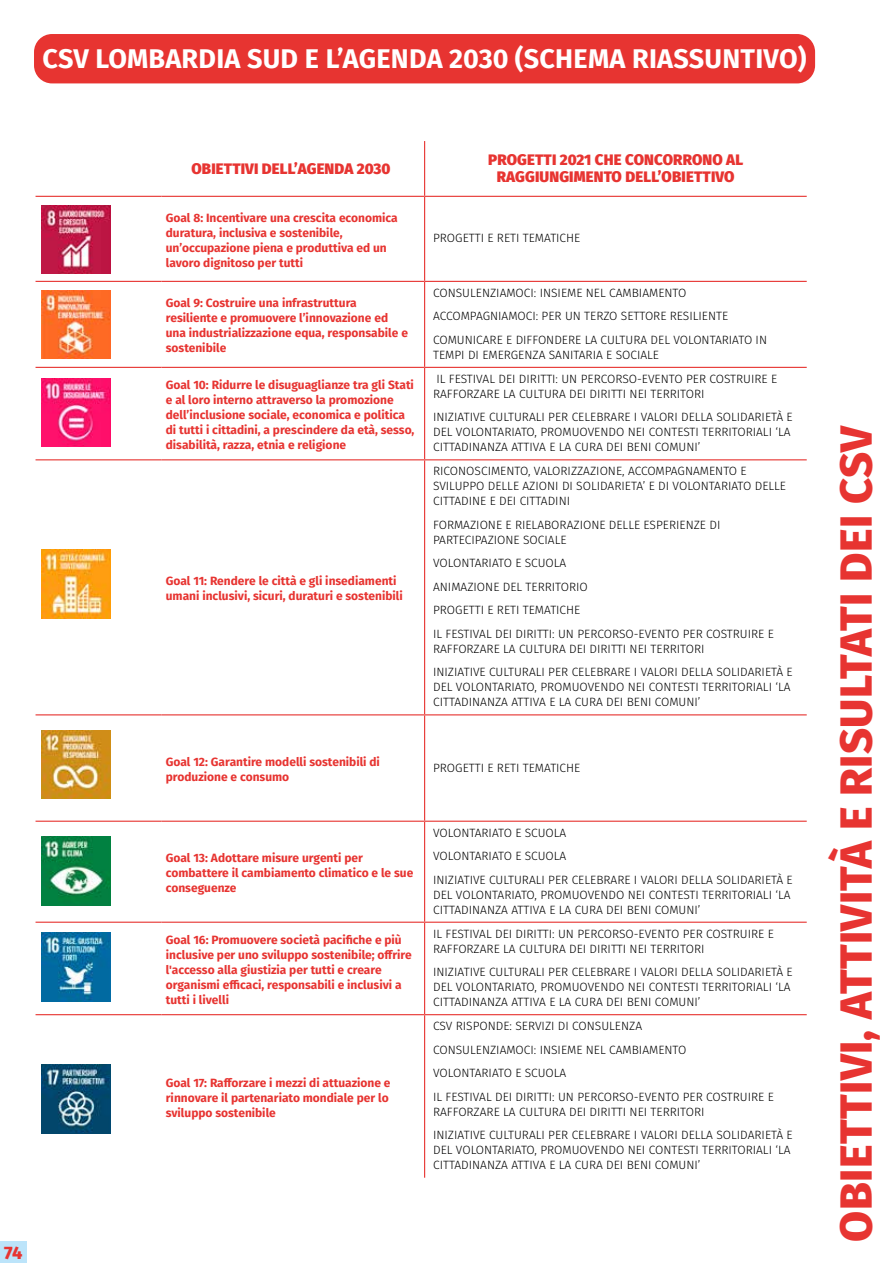
<style>
.page{position:relative;width:893px;height:1263px;background:#fff}
.page>*{position:absolute;margin:0;border:0;box-sizing:border-box;transform-origin:0 0}
.t1{font:800 45px "Fira Sans";letter-spacing:.01em;color:#e73431}
.t2{font:700 27px "Fira Sans";letter-spacing:.01em;color:#fff}
.t3{font:800 18px "Fira Sans";color:#e73431}
.t4{font:900 15px/16.5px "Fira Sans";letter-spacing:.01em;color:#e73431;text-align:center}
.t5{font:300 12px/23.5px "Fira Sans";color:#000}
.t6{font:700 12px/15px "Fira Sans";color:#e73431}
</style>
<div class="page">
<div style="left:0;top:1242px;width:27px;height:21px;background:#bce4fa"></div>
<div style="left:34px;top:34px;width:781px;height:49px;background:#e73431;border-radius:18px"></div>
<hr style="left:424px;top:141px;width:1px;height:55px;background:#e73431">
<hr style="left:424px;top:197px;width:1px;height:84px;background:#e73431">
<hr style="left:424px;top:282px;width:1px;height:85px;background:#e73431">
<hr style="left:424px;top:368px;width:1px;height:91px;background:#e73431">
<hr style="left:424px;top:460px;width:1px;height:254px;background:#e73431">
<hr style="left:424px;top:715px;width:1px;height:106px;background:#e73431">
<hr style="left:424px;top:822px;width:1px;height:100px;background:#e73431">
<hr style="left:424px;top:923px;width:1px;height:91px;background:#e73431">
<hr style="left:424px;top:1015px;width:1px;height:163px;background:#e73431">
<hr style="left:36px;top:196px;width:126px;height:1px;background:#e73431">
<hr style="left:162px;top:196px;width:263px;height:1px;background:#e73431">
<hr style="left:36px;top:281px;width:126px;height:1px;background:#e73431">
<hr style="left:162px;top:281px;width:263px;height:1px;background:#e73431">
<hr style="left:36px;top:367px;width:126px;height:1px;background:#e73431">
<hr style="left:162px;top:367px;width:263px;height:1px;background:#e73431">
<hr style="left:36px;top:459px;width:126px;height:1px;background:#e73431">
<hr style="left:162px;top:459px;width:263px;height:1px;background:#e73431">
<hr style="left:36px;top:714px;width:126px;height:1px;background:#e73431">
<hr style="left:162px;top:714px;width:263px;height:1px;background:#e73431">
<hr style="left:36px;top:821px;width:126px;height:1px;background:#e73431">
<hr style="left:162px;top:821px;width:263px;height:1px;background:#e73431">
<hr style="left:36px;top:922px;width:126px;height:1px;background:#e73431">
<hr style="left:162px;top:922px;width:263px;height:1px;background:#e73431">
<hr style="left:36px;top:1014px;width:126px;height:1px;background:#e73431">
<hr style="left:162px;top:1014px;width:263px;height:1px;background:#e73431">
<hr style="left:425px;top:196px;width:382px;height:1px;background:#e73431">
<hr style="left:425px;top:281px;width:382px;height:1px;background:#e73431">
<hr style="left:425px;top:367px;width:382px;height:1px;background:#e73431">
<hr style="left:425px;top:459px;width:382px;height:1px;background:#e73431">
<hr style="left:425px;top:714px;width:382px;height:1px;background:#e73431">
<hr style="left:425px;top:821px;width:382px;height:1px;background:#e73431">
<hr style="left:425px;top:922px;width:382px;height:1px;background:#e73431">
<hr style="left:425px;top:1014px;width:382px;height:1px;background:#e73431">
<img style="left:41px;top:205px;width:70px;height:68px">
<img style="left:41px;top:290px;width:70px;height:69px">
<img style="left:41px;top:379px;width:70px;height:68px">
<img style="left:41px;top:550px;width:70px;height:69px">
<img style="left:41px;top:730px;width:70px;height:68px">
<img style="left:41px;top:837px;width:70px;height:69px">
<img style="left:41px;top:932px;width:70px;height:69px">
<img style="left:41px;top:1064px;width:70px;height:69px">
<h2 class="t2" style="left:43px;top:36px;width:765px">CSV LOMBARDIA SUD E L’AGENDA 2030 (SCHEMA RIASSUNTIVO)</h2>
<h3 class="t3" style="left:4px;top:1237px;width:20px">74</h3>
<p class="t4" style="left:191px;top:159px;width:201px">OBIETTIVI DELL’AGENDA 2030</p>
<p class="t4" style="left:488px;top:150px;width:257px">PROGETTI 2021 CHE CONCORRONO AL<br>RAGGIUNGIMENTO DELL’OBIETTIVO</p>
<p class="t6" style="left:166px;top:209px;width:233px">Goal 8: Incentivare una crescita economica duratura, inclusiva e sostenibile, un’occupazione piena e produttiva ed un lavoro dignitoso per tutti</p>
<p class="t5" style="left:433px;top:226px;width:149px">PROGETTI E RETI TEMATICHE</p>
<p class="t6" style="left:166px;top:295px;width:244px">Goal 9: Costruire una infrastruttura resiliente e promuovere l’innovazione ed una industrializzazione equa, responsabile e sostenibile</p>
<p class="t5" style="left:433px;top:281px;width:335px">CONSULENZIAMOCI: INSIEME NEL CAMBIAMENTO<br>ACCOMPAGNIAMOCI: PER UN TERZO SETTORE RESILIENTE<br>COMUNICARE E DIFFONDERE LA CULTURA DEL VOLONTARIATO IN</p>
<p class="t5" style="left:433px;top:343px;width:227px">TEMPI DI EMERGENZA SANITARIA E SOCIALE</p>
<p class="t6" style="left:166px;top:377px;width:250px">Goal 10: Ridurre le disuguaglianze tra gli Stati e al loro interno attraverso la promozione dell’inclusione sociale, economica e politica di tutti i cittadini, a prescindere da età, sesso, disabilità, razza, etnia e religione</p>
<p class="t5" style="left:433px;top:371px;width:346px;line-height:15px">IL FESTIVAL DEI DIRITTI: UN PERCORSO-EVENTO PER COSTRUIRE E<br>RAFFORZARE LA CULTURA DEI DIRITTI NEI TERRITORI</p>
<p class="t5" style="left:433px;top:410px;width:361px;line-height:15px">INIZIATIVE CULTURALI PER CELEBRARE I VALORI DELLA SOLIDARIETÀ E<br>DEL VOLONTARIATO, PROMUOVENDO NEI CONTESTI TERRITORIALI ‘LA<br>CITTADINANZA ATTIVA E LA CURA DEI BENI COMUNI’</p>
<p class="t6" style="left:166px;top:573px;width:238px">Goal 11: Rendere le città e gli insediamenti umani inclusivi, sicuri, duraturi e sostenibili</p>
<p class="t5" style="left:433px;top:464px;width:354px;line-height:15px">RICONOSCIMENTO, VALORIZZAZIONE, ACCOMPAGNAMENTO E<br>SVILUPPO DELLE AZIONI DI SOLIDARIETA’ E DI VOLONTARIATO DELLE<br>CITTADINE E DEI CITTADINI</p>
<p class="t5" style="left:433px;top:517px;width:289px;line-height:15px">FORMAZIONE E RIELABORAZIONE DELLE ESPERIENZE DI<br>PARTECIPAZIONE SOCIALE</p>
<p class="t5" style="left:433px;top:551px;width:342px">VOLONTARIATO E SCUOLA<br>ANIMAZIONE DEL TERRITORIO<br>PROGETTI E RETI TEMATICHE<br>IL FESTIVAL DEI DIRITTI: UN PERCORSO-EVENTO PER COSTRUIRE E</p>
<p class="t5" style="left:433px;top:637px;width:361px">RAFFORZARE LA CULTURA DEI DIRITTI NEI TERRITORI<br>INIZIATIVE CULTURALI PER CELEBRARE I VALORI DELLA SOLIDARIETÀ E</p>
<p class="t5" style="left:433px;top:680px;width:359px;line-height:15px">DEL VOLONTARIATO, PROMUOVENDO NEI CONTESTI TERRITORIALI ‘LA<br>CITTADINANZA ATTIVA E LA CURA DEI BENI COMUNI’</p>
<p class="t6" style="left:166px;top:754px;width:216px">Goal 12: Garantire modelli sostenibili di produzione e consumo</p>
<p class="t5" style="left:433px;top:755px;width:149px">PROGETTI E RETI TEMATICHE</p>
<p class="t6" style="left:166px;top:850px;width:249px">Goal 13: Adottare misure urgenti per combattere il cambiamento climatico e le sue conseguenze</p>
<p class="t5" style="left:433px;top:821px;width:361px">VOLONTARIATO E SCUOLA<br>VOLONTARIATO E SCUOLA<br>INIZIATIVE CULTURALI PER CELEBRARE I VALORI DELLA SOLIDARIETÀ E</p>
<p class="t5" style="left:433px;top:887px;width:359px;line-height:15px">DEL VOLONTARIATO, PROMUOVENDO NEI CONTESTI TERRITORIALI ‘LA<br>CITTADINANZA ATTIVA E LA CURA DEI BENI COMUNI’</p>
<p class="t6" style="left:166px;top:931px;width:247px">Goal 16: Promuovere società pacifiche e più inclusive per uno sviluppo sostenibile; offrire l'accesso alla giustizia per tutti e creare organismi efficaci, responsabili e inclusivi a tutti i livelli</p>
<p class="t5" style="left:433px;top:926px;width:342px;line-height:15px">IL FESTIVAL DEI DIRITTI: UN PERCORSO-EVENTO PER COSTRUIRE E<br>RAFFORZARE LA CULTURA DEI DIRITTI NEI TERRITORI</p>
<p class="t5" style="left:433px;top:964px;width:361px;line-height:15px">INIZIATIVE CULTURALI PER CELEBRARE I VALORI DELLA SOLIDARIETÀ E<br>DEL VOLONTARIATO, PROMUOVENDO NEI CONTESTI TERRITORIALI ‘LA<br>CITTADINANZA ATTIVA E LA CURA DEI BENI COMUNI’</p>
<p class="t6" style="left:166px;top:1074px;width:226px">Goal 17: Rafforzare i mezzi di attuazione e rinnovare il partenariato mondiale per lo sviluppo sostenibile</p>
<p class="t5" style="left:433px;top:1014px;width:342px">CSV RISPONDE: SERVIZI DI CONSULENZA<br>CONSULENZIAMOCI: INSIEME NEL CAMBIAMENTO<br>VOLONTARIATO E SCUOLA<br>IL FESTIVAL DEI DIRITTI: UN PERCORSO-EVENTO PER COSTRUIRE E</p>
<p class="t5" style="left:433px;top:1100px;width:361px">RAFFORZARE LA CULTURA DEI DIRITTI NEI TERRITORI<br>INIZIATIVE CULTURALI PER CELEBRARE I VALORI DELLA SOLIDARIETÀ E</p>
<p class="t5" style="left:433px;top:1142px;width:359px;line-height:15px">DEL VOLONTARIATO, PROMUOVENDO NEI CONTESTI TERRITORIALI ‘LA<br>CITTADINANZA ATTIVA E LA CURA DEI BENI COMUNI’</p>
<h1 class="t1" style="left:817px;top:1241px;width:818px;rotate:-90deg">OBIETTIVI, ATTIVITÀ E RISULTATI DEI CSV</h1>
</div>
